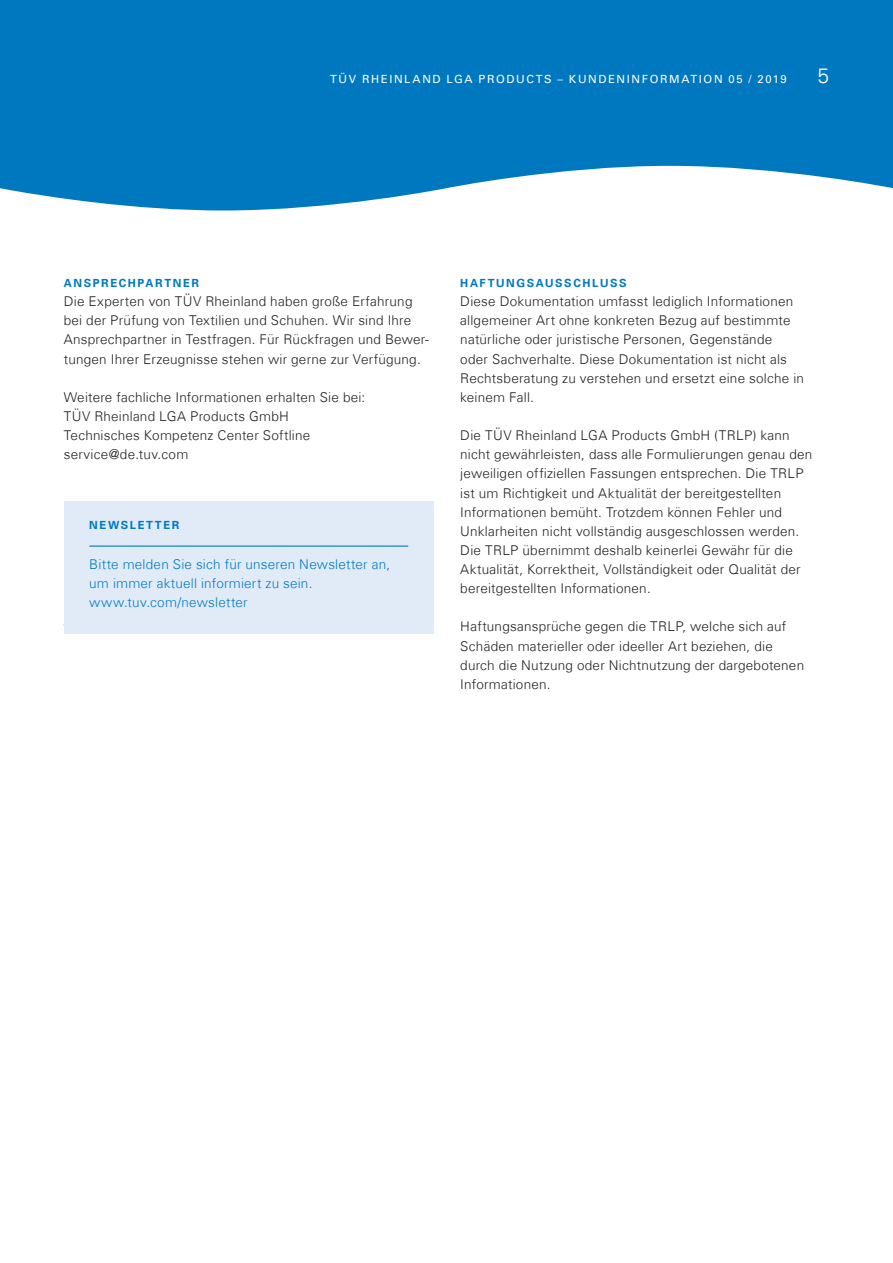
<style>
.page{position:relative;width:893px;height:1263px;background:#fff}
.page>*{position:absolute;margin:0;border:0;box-sizing:border-box;transform-origin:0 0}
.t1{font:300 21px "Univers Com 45";color:#fff}
.t2{font:300 13.5px/19.2px "Univers Com 45";letter-spacing:.015em;color:#231f20}
.t3{font:300 13.5px/19.2px "Univers Com 45";letter-spacing:.015em;color:#0079c2}
.t4{font:11.25px "Univers Com 55 Roman";letter-spacing:.145em;color:#fff}
.t5{font:700 11.25px "Univers Com 65";letter-spacing:.145em;color:#0079c2}
</style>
<div class="page">
<svg style="left:0;top:0;width:893px;height:210px;fill:#0078c0"></svg>
<div style="left:64px;top:501px;width:370px;height:133px;background:#e1ebf7"></div>
<hr style="left:89px;top:545px;width:319px;height:2px;background:#0079c2">
<p class="t4" style="left:330px;top:72px;width:458px">TÜV RHEINLAND LGA PRODUCTS – KUNDENINFORMATION 05 / 2019</p>
<h1 class="t1" style="left:817px;top:63px;width:13px">5</h1>
<p class="t5" style="left:64px;top:276px;width:137px">ANSPRECHPARTNER</p>
<p class="t2" style="left:64px;top:292px;width:367px">Die Experten von TÜV Rheinland haben große Erfahrung bei der Prüfung von Textilien und Schuhen. Wir sind Ihre Ansprechpartner in Testfragen. Für Rückfragen und Bewer&shy;tungen Ihrer Erzeugnisse stehen wir gerne zur Verfügung.</p>
<p class="t2" style="left:64px;top:387px;width:303px">Weitere fachliche Informationen erhalten Sie bei:<br>TÜV Rheinland LGA Products GmbH Technisches Kompetenz Center Softline service@de.tuv.com</p>
<p class="t5" style="left:89px;top:518px;width:92px">NEWSLETTER</p>
<p class="t3" style="left:89px;top:554px;width:302px">Bitte melden Sie sich für unseren Newsletter an, um immer aktuell informiert zu sein. www.tuv.com/newsletter</p>
<p class="t5" style="left:460px;top:276px;width:168px">HAFTUNGSAUSSCHLUSS</p>
<p class="t2" style="left:460px;top:292px;width:345px">Diese Dokumentation umfasst lediglich Informationen allgemeiner Art ohne konkreten Bezug auf bestimmte natürliche oder juristische Personen, Gegenstände<br>oder Sachverhalte. Diese Dokumentation ist nicht als Rechtsberatung zu verstehen und ersetzt eine solche in keinem Fall.</p>
<p class="t2" style="left:460px;top:426px;width:354px">Die TÜV Rheinland LGA Products GmbH (TRLP) kann nicht gewährleisten, dass alle Formulierungen genau den jeweiligen offiziellen Fassungen entsprechen. Die TRLP ist um Richtigkeit und Aktualität der bereitgestellten Informationen bemüht. Trotzdem können Fehler und Unklarheiten nicht vollständig ausgeschlossen werden.<br>Die TRLP übernimmt deshalb keinerlei Gewähr für die Aktualität, Korrektheit, Vollständigkeit oder Qualität der bereitgestellten Informationen.</p>
<p class="t2" style="left:460px;top:617px;width:345px">Haftungsansprüche gegen die TRLP, welche sich auf Schäden materieller oder ideeller Art beziehen, die durch die Nutzung oder Nichtnutzung der dargebotenen Informationen.</p>
</div>
